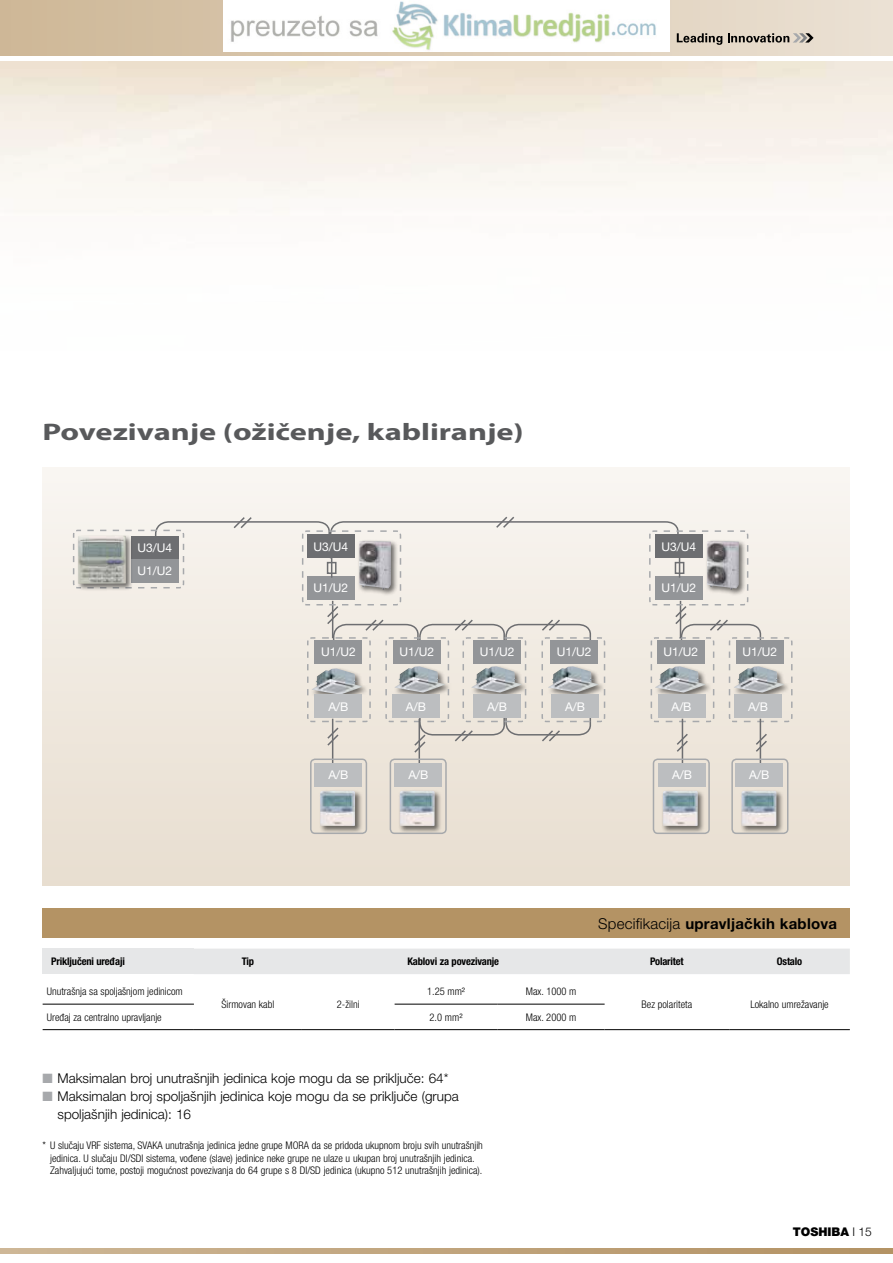
<style>
.page{position:relative;width:893px;height:1263px;background:#fff}
.page>*{position:absolute;margin:0;border:0;box-sizing:border-box;transform-origin:0 0}
.t1{font:700 24px "Myriad Pro";color:#58595b;scale:1.35 1}
.t2{font:700 15px "Helvetica Neue LT Pro";letter-spacing:.015em;color:#000}
.t3{font:300 13.5px/18px "Helvetica Neue LT Pro";color:#000}
.t4{font:13.5px "Zapf Dingbats ITC";color:#a7a9ac}
.t5{font:12px "Helvetica Neue LT Pro";color:#fff}
.t6{font:900 12px "Helvetica Neue LT Pro";color:#000}
.t7{font:300 condensed 10.5px/12.6px "Helvetica Neue LT Pro";color:#000}
.t8{font:700 condensed 10.5px "Helvetica Neue LT Pro";letter-spacing:-.015em;color:#000}
.s1{font-weight:300}
.s2{color:#a7a9ac}
</style>
<div class="page">
<div style="left:43px;top:468px;width:807px;height:418px;background:linear-gradient(to bottom,#f9f6f2,#e8ddcf)"></div>
<hr style="left:332px;top:719px;width:1px;height:44px;background:#6d6e71">
<hr style="left:419px;top:719px;width:1px;height:44px;background:#6d6e71">
<hr style="left:682px;top:719px;width:1px;height:46px;background:#6d6e71">
<hr style="left:760px;top:719px;width:1px;height:44px;background:#6d6e71">
<div style="left:318px;top:789px;width:45px;height:45px;background:#000;opacity:.55"></div>
<img style="left:320px;top:791px;width:35px;height:35px">
<div style="left:398px;top:789px;width:44px;height:45px;background:#000;opacity:.55"></div>
<img style="left:400px;top:791px;width:35px;height:35px">
<div style="left:661px;top:789px;width:44px;height:45px;background:#000;opacity:.55"></div>
<img style="left:663px;top:791px;width:35px;height:35px">
<div style="left:740px;top:789px;width:44px;height:45px;background:#000;opacity:.55"></div>
<img style="left:741px;top:791px;width:35px;height:35px">
<div style="left:310px;top:758px;width:57px;height:76px;border:2px solid #a7a9ac;border-radius:4px"></div>
<div style="left:390px;top:758px;width:57px;height:76px;border:2px solid #a7a9ac;border-radius:4px"></div>
<div style="left:653px;top:758px;width:57px;height:76px;border:2px solid #a7a9ac;border-radius:4px"></div>
<div style="left:731px;top:758px;width:57px;height:76px;border:2px solid #a7a9ac;border-radius:4px"></div>
<svg style="left:72px;top:515px;width:721px;height:239px;background:#dedad4"></svg>
<div style="left:314px;top:763px;width:48px;height:24px;background:#bcbec0"></div>
<div style="left:395px;top:763px;width:47px;height:24px;background:#bcbec0"></div>
<div style="left:658px;top:763px;width:48px;height:24px;background:#bcbec0"></div>
<div style="left:735px;top:763px;width:48px;height:24px;background:#bcbec0"></div>
<div style="left:43px;top:908px;width:807px;height:30px;background:#b49364"></div>
<div style="left:43px;top:948px;width:151px;height:26px;background:#e6e7e8"></div>
<div style="left:194px;top:949px;width:656px;height:25px;background:#e6e7e8"></div>
<hr style="left:43px;top:1004px;width:151px;height:1px;background:#000">
<hr style="left:395px;top:1004px;width:103px;height:1px;background:#000">
<hr style="left:498px;top:1004px;width:107px;height:1px;background:#000">
<hr style="left:43px;top:1029px;width:151px;height:1px;background:#000">
<hr style="left:194px;top:1029px;width:108px;height:1px;background:#000">
<hr style="left:302px;top:1029px;width:93px;height:1px;background:#000">
<hr style="left:395px;top:1029px;width:103px;height:1px;background:#000">
<hr style="left:498px;top:1029px;width:107px;height:1px;background:#000">
<hr style="left:605px;top:1029px;width:124px;height:1px;background:#000">
<hr style="left:729px;top:1029px;width:121px;height:1px;background:#000">
<div style="left:0;top:0;width:893px;height:55px;background:linear-gradient(to right,#ceb796,#ebe1d3)"></div>
<svg style="left:0;top:1249px;width:893px;height:4px;background:#c0a47c"></svg>
<svg style="left:677px;top:33px;width:45px;height:12px"></svg>
<svg style="left:728px;top:33px;width:86px;height:10px"></svg>
<img style="left:223px;top:0;width:447px;height:51px">
<h1 class="t1" style="left:43px;top:416px;width:358px">Povezivanje (ožičenje, kabliranje)</h1>
<p class="t5" style="left:137px;top:541px;width:36px">U3/U4</p>
<p class="t5" style="left:314px;top:537px;width:36px">U3/U4</p>
<p class="t5" style="left:662px;top:537px;width:36px">U3/U4</p>
<p class="t5" style="left:137px;top:564px;width:36px">U1/U2</p>
<p class="t5" style="left:313px;top:539px;width:36px">U3/U4</p>
<p class="t5" style="left:313px;top:581px;width:36px">U1/U2</p>
<p class="t5" style="left:661px;top:539px;width:36px">U3/U4</p>
<p class="t5" style="left:661px;top:581px;width:36px">U1/U2</p>
<p class="t5" style="left:321px;top:645px;width:36px">U1/U2</p>
<p class="t5" style="left:399px;top:645px;width:36px">U1/U2</p>
<p class="t5" style="left:480px;top:645px;width:36px">U1/U2</p>
<p class="t5" style="left:557px;top:645px;width:36px">U1/U2</p>
<p class="t5" style="left:664px;top:645px;width:36px">U1/U2</p>
<p class="t5" style="left:743px;top:645px;width:36px">U1/U2</p>
<p class="t5" style="left:328px;top:699px;width:21px">A/B</p>
<p class="t5" style="left:406px;top:699px;width:21px">A/B</p>
<p class="t5" style="left:487px;top:699px;width:21px">A/B</p>
<p class="t5" style="left:565px;top:699px;width:21px">A/B</p>
<p class="t5" style="left:671px;top:699px;width:21px">A/B</p>
<p class="t5" style="left:748px;top:699px;width:21px">A/B</p>
<p class="t5" style="left:328px;top:768px;width:21px">A/B</p>
<p class="t5" style="left:408px;top:768px;width:21px">A/B</p>
<p class="t5" style="left:672px;top:768px;width:21px">A/B</p>
<p class="t5" style="left:749px;top:768px;width:21px">A/B</p>
<h2 class="t2" style="left:598px;top:914px;width:240px"><span class="s1">Specifikacija</span> upravljačkih kablova</h2>
<p class="t8" style="left:51px;top:955px;width:75px">Priključeni uređaji</p>
<p class="t8" style="left:242px;top:955px;width:14px">Tip</p>
<p class="t8" style="left:407px;top:955px;width:93px">Kablovi za povezivanje</p>
<p class="t8" style="left:650px;top:955px;width:35px">Polaritet</p>
<p class="t8" style="left:777px;top:955px;width:27px">Ostalo</p>
<p class="t7" style="left:47px;top:985px;width:137px">Unutrašnja sa spoljašnjom jedinicom</p>
<p class="t7" style="left:222px;top:998px;width:54px">Širmovan kabl</p>
<p class="t7" style="left:337px;top:998px;width:24px">2-žilni</p>
<p class="t7" style="left:427px;top:985px;width:40px">1.25 mm²</p>
<p class="t7" style="left:526px;top:985px;width:52px">Max. 1000 m</p>
<p class="t7" style="left:642px;top:998px;width:52px">Bez polariteta</p>
<p class="t7" style="left:750px;top:998px;width:80px">Lokalno umrežavanje</p>
<p class="t7" style="left:47px;top:1010px;width:116px">Uređaj za centralno upravljanje</p>
<p class="t7" style="left:430px;top:1010px;width:35px">2.0 mm²</p>
<p class="t7" style="left:526px;top:1010px;width:52px">Max. 2000 m</p>
<p class="t3" style="left:43px;top:1068px;width:407px"><span class="s2">■</span> Maksimalan broj unutrašnjih jedinica koje mogu da se priključe: 64*</p>
<p class="t4" style="left:53px;top:1089px;width:5px">■</p>
<p class="t4" style="left:53px;top:1071px;width:5px">■</p>
<p class="t3" style="left:58px;top:1086px;width:403px;text-indent:-15px"><span class="s2">■</span> Maksimalan broj spoljašnjih jedinica koje mogu da se priključe (grupa spoljašnjih jedinica): 16</p>
<p class="t7" style="left:50px;top:1139px;width:434px;text-indent:-7px">* U slučaju VRF sistema, SVAKA unutrašnja jedinica jedne grupe MORA da se pridoda ukupnom broju svih unutrašnjih jedinica. U slučaju DI/SDI sistema, vođene (slave) jedinice neke grupe ne ulaze u ukupan broj unutrašnjih jedinica.<br>Zahvaljujući tome, postoji mogućnost povezivanja do 64 grupe s 8 DI/SD jedinica (ukupno 512 unutrašnjih jedinica).</p>
<p class="t6" style="left:793px;top:1225px;width:80px">TOSHIBA <span class="s1">I 15</span></p>
</div>
